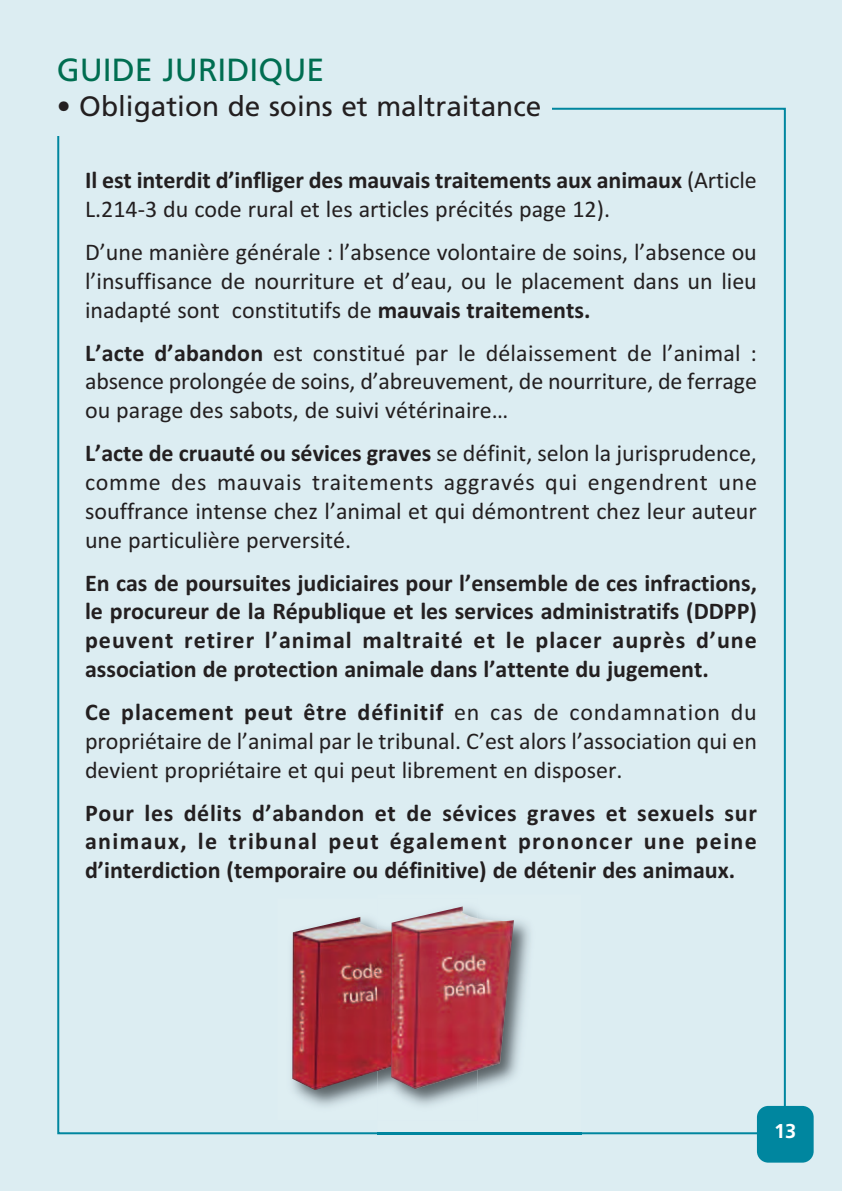
<style>
.page{position:relative;width:842px;height:1191px;background:#dcedf2}
.page>*{position:absolute;margin:0;border:0;box-sizing:border-box;transform-origin:0 0}
.t1{font:32px "Frutiger";color:#006e51}
.t2{font:28px "Frutiger";color:#231f20}
.t3{font:24px/28.8px "Calibri";color:#231f20;text-align:justify}
.t4{font:700 24px/28.8px "Calibri";color:#231f20;text-align:justify}
.t5{font:700 20px "Frutiger";color:#fff}
.s1{font-weight:700}
</style>
<div class="page">
<div style="left:757px;top:1106px;width:57px;height:56px;background:#00869f;border-radius:11px"></div>
<img style="left:292px;top:917px;width:85px;height:173px">
<img style="left:377px;top:920px;width:204px;height:215px">
<img style="left:377px;top:920px;width:100px;height:200px">
<img style="left:377px;top:928px;width:14px;height:143px">
<img style="left:391px;top:906px;width:123px;height:183px">
<h1 class="t1" style="left:57px;top:57px;width:269px">GUIDE JURIDIQUE</h1>
<p class="t2" style="left:57px;top:95px;width:486px">• Obligation de soins et maltraitance</p>
<p class="t3" style="left:85px;top:165px;width:673px"><span class="s1">Il est interdit d’infliger des mauvais traitements aux animaux</span> (Article<br>L.214-3 du code rural et les articles précités page 12).</p>
<p class="t3" style="left:85px;top:237px;width:673px">D’une manière générale : l’absence volontaire de soins, l’absence ou l’insuffisance de nourriture et d’eau, ou le placement dans un lieu inadapté sont constitutifs de <span class="s1">mauvais traitements.</span></p>
<p class="t3" style="left:85px;top:338px;width:673px"><span class="s1">L’acte d’abandon</span> est constitué par le délaissement de l’animal : absence prolongée de soins, d’abreuvement, de nourriture, de ferrage ou parage des sabots, de suivi vétérinaire…</p>
<p class="t3" style="left:85px;top:438px;width:673px"><span class="s1">L’acte de cruauté ou sévices graves</span> se définit, selon la jurisprudence, comme des mauvais traitements aggravés qui engendrent une souffrance intense chez l’animal et qui démontrent chez leur auteur une particulière perversité.</p>
<p class="t4" style="left:85px;top:568px;width:673px">En cas de poursuites judiciaires pour l’ensemble de ces infractions, le procureur de la République et les services administratifs (DDPP) peuvent retirer l’animal maltraité et le placer auprès d’une association de protection animale dans l’attente du jugement.</p>
<p class="t3" style="left:85px;top:697px;width:673px"><span class="s1">Ce placement peut être définitif</span> en cas de condamnation du propriétaire de l’animal par le tribunal. C’est alors l’association qui en devient propriétaire et qui peut librement en disposer.</p>
<p class="t4" style="left:85px;top:798px;width:673px">Pour les délits d’abandon et de sévices graves et sexuels sur animaux, le tribunal peut également prononcer une peine d’interdiction (temporaire ou définitive) de détenir des animaux.</p>
<p class="t5" style="left:774px;top:1123px;width:24px">13</p>
</div>
